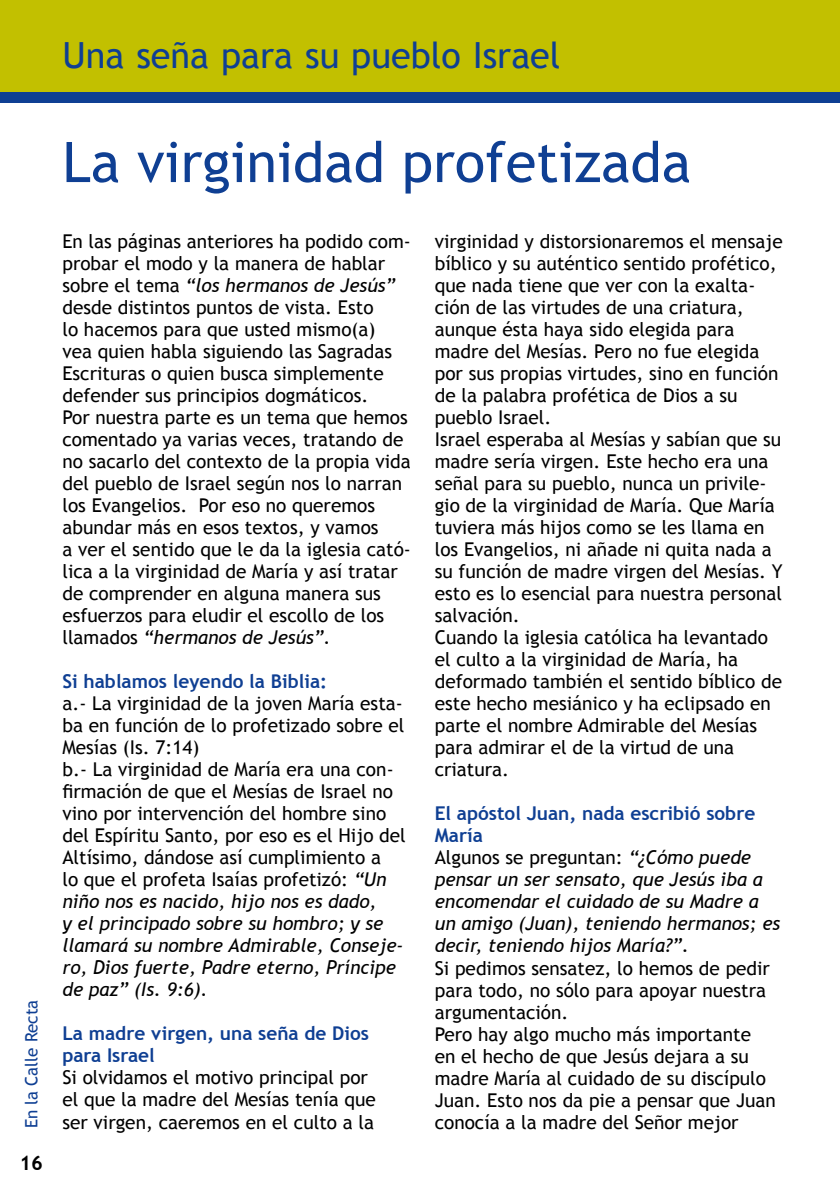
<style>
.page{position:relative;width:840px;height:1191px;background:#fff}
.page>*{position:absolute;margin:0;border:0;box-sizing:border-box;transform-origin:0 0}
.t1{font:56px "Trebuchet MS";color:#0f3f93}
.t2{font:36px "Trebuchet MS";color:#0f3f93}
.t3{font:700 20px "Trebuchet MS";color:#000}
.t4{font:19px/22px "Trebuchet MS";color:#000}
.t5{font:italic 19px/22px "Trebuchet MS";color:#000}
.t6{font:700 19px/22px "Trebuchet MS";color:#0f3f93}
.t7{font:17px "Trebuchet MS";color:#0f3f93}
.s1{font-style:italic}
.s2{font-weight:700;font-style:normal;color:#0f3f93}
.s3{font-style:normal}
</style>
<div class="page">
<div style="left:0;top:92px;width:839px;height:11px;background:#0f3f93"></div>
<hr style="left:839px;top:0;width:1px;height:92px;background:#c2c000">
<div style="left:0;top:0;width:839px;height:92px;background:#c2c000"></div>
<h2 class="t2" style="left:62px;top:34px;width:499px">Una seña para su pueblo Israel</h2>
<p class="t7" style="left:21px;top:1128px;width:130px;rotate:-90deg">En la Calle Recta</p>
<p class="t3" style="left:19px;top:1150px;width:25px">16</p>
<h1 class="t1" style="left:62px;top:129px;width:630px">La virginidad profetizada</h1>
<p class="t4" style="left:62px;top:231px;width:350px">En las páginas anteriores ha podido com&shy;probar el modo y la manera de hablar sobre el tema <span class="s1">“los hermanos de Jesús” </span>desde distintos puntos de vista. Esto<br>lo hacemos para que usted mismo(a)<br>vea quien habla siguiendo las Sagradas Escrituras o quien busca simplemente defender sus principios dogmáticos.<br>Por nuestra parte es un tema que hemos comentado ya varias veces, tratando de no sacarlo del contexto de la propia vida del pueblo de Israel según nos lo narran los Evangelios. Por eso no queremos abundar más en esos textos, y vamos<br>a ver el sentido que le da la iglesia cató&shy;lica a la virginidad de María y así tratar de comprender en alguna manera sus esfuerzos para eludir el escollo de los llamados <span class="s1">“hermanos de Jesús”.</span></p>
<p class="t6" style="left:62px;top:670px;width:266px">Si hablamos leyendo la Biblia:</p>
<p class="t4" style="left:62px;top:693px;width:345px">a.- La virginidad de la joven María esta&shy;ba en función de lo profetizado sobre el Mesías (Is. 7:14)<br>b.- La virginidad de María era una con&shy;firmación de que el Mesías de Israel no vino por intervención del hombre sino del Espíritu Santo, por eso es el Hijo del Altísimo, dándose así cumplimiento a<br>lo que el profeta Isaías profetizó: <span class="s1">“Un niño nos es nacido, hijo nos es dado,<br>y el principado sobre su hombro; y se llamará su nombre Admirable, Conseje&shy;ro, Dios fuerte, Padre eterno, Príncipe de paz” (Is. 9:6).</span></p>
<p class="t6" style="left:62px;top:1022px;width:308px">La madre virgen, una seña de Dios para Israel</p>
<p class="t4" style="left:62px;top:1067px;width:315px">Si olvidamos el motivo principal por el que la madre del Mesías tenía que ser virgen, caeremos en el culto a la</p>
<p class="t4" style="left:434px;top:231px;width:349px">virginidad y distorsionaremos el mensaje bíblico y su auténtico sentido profético, que nada tiene que ver con la exalta&shy;ción de las virtudes de una criatura, aunque ésta haya sido elegida para madre del Mesías. Pero no fue elegida por sus propias virtudes, sino en función de la palabra profética de Dios a su pueblo Israel.<br>Israel esperaba al Mesías y sabían que su madre sería virgen. Este hecho era una señal para su pueblo, nunca un privile&shy;gio de la virginidad de María. Que María tuviera más hijos como se les llama en los Evangelios, ni añade ni quita nada a su función de madre virgen del Mesías. Y esto es lo esencial para nuestra personal salvación.<br>Cuando la iglesia católica ha levantado el culto a la virginidad de María, ha deformado también el sentido bíblico de este hecho mesiánico y ha eclipsado en parte el nombre Admirable del Mesías para admirar el de la virtud de una criatura.</p>
<p class="t5" style="left:434px;top:803px;width:347px"><span class="s2">El apóstol Juan, nada escribió sobre<br>María<br></span><span class="s3">Algunos se preguntan:</span> “¿Cómo puede pensar un ser sensato, que Jesús iba a encomendar el cuidado de su Madre a un amigo (Juan), teniendo hermanos; es decir, teniendo hijos María?”.</p>
<p class="t4" style="left:434px;top:957px;width:342px">Si pedimos sensatez, lo hemos de pedir para todo, no sólo para apoyar nuestra argumentación.<br>Pero hay algo mucho más importante en el hecho de que Jesús dejara a su madre María al cuidado de su discípulo Juan. Esto nos da pie a pensar que Juan conocía a la madre del Señor mejor</p>
</div>
